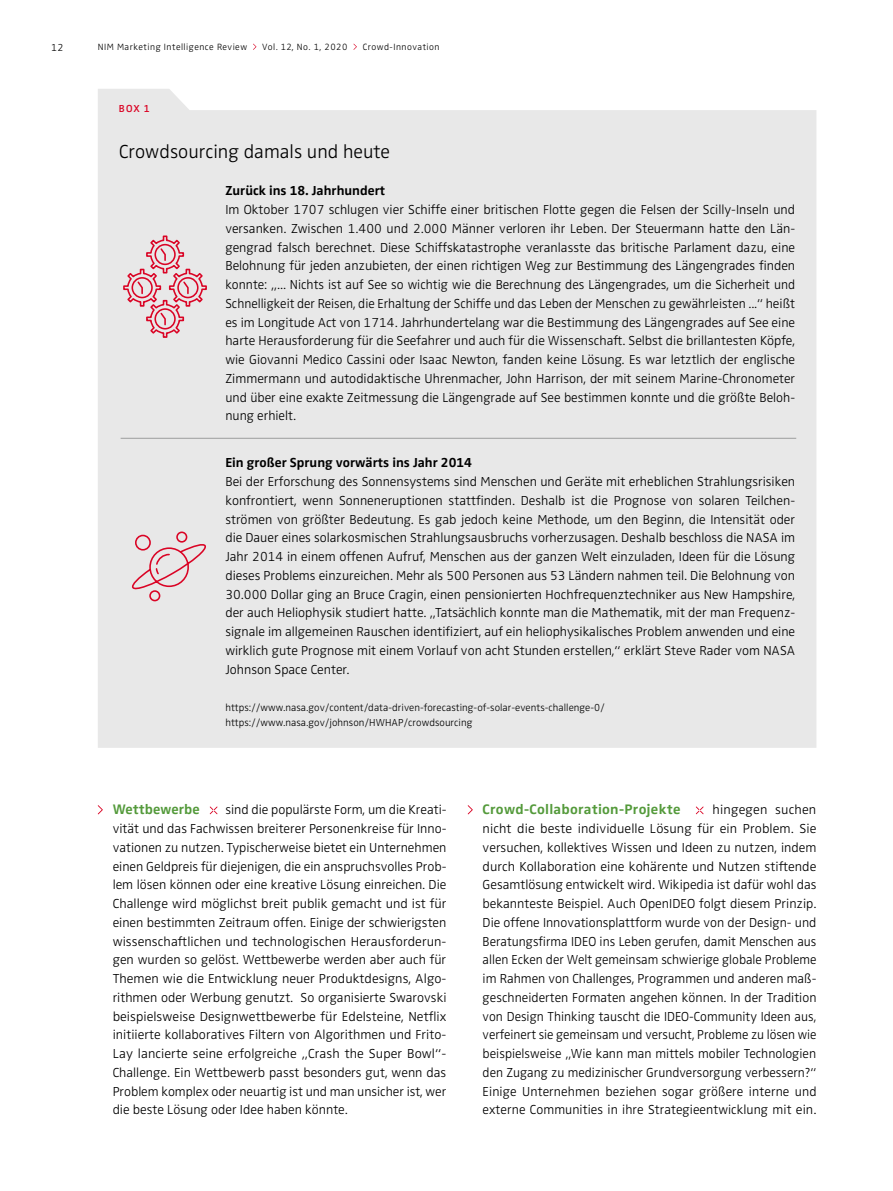
<style>
.page{position:relative;width:893px;height:1191px;background:#fff}
.page>*{position:absolute;margin:0;border:0;box-sizing:border-box;transform-origin:0 0}
.t1{font:300 19.5px "Zwo OT";color:#000}
.t2{font:700 14.25px "Zwo OT";letter-spacing:.015em;color:#549a3b}
.t3{font:300 13.5px/18.8px "Zwo OT";color:#000;text-align:justify}
.t4{font:700 13.5px "Zwo OT";color:#000}
.t5{font:300 10.5px/15px "Zwo OT";letter-spacing:.005em;color:#000}
.t6{font:600 10.5px "Zwo OT";color:#da0425}
.t7{font:300 9.3px "Zwo OT";letter-spacing:.05em;color:#000}
</style>
<div class="page">
<div style="left:98px;top:89px;width:718px;height:659px;background:#e8e8e8"></div>
<svg style="left:253px;top:44px;width:3px;height:6px"></svg>
<svg style="left:353px;top:44px;width:4px;height:6px"></svg>
<svg style="left:98px;top:805px;width:5px;height:9px"></svg>
<svg style="left:210px;top:806px;width:7px;height:8px"></svg>
<svg style="left:468px;top:805px;width:5px;height:9px"></svg>
<svg style="left:696px;top:806px;width:7px;height:8px"></svg>
<svg style="left:131px;top:531px;width:76px;height:71px"></svg>
<hr style="left:121px;top:438px;width:675px;height:1px;background:#9c9d9d">
<svg style="left:122px;top:235px;width:86px;height:104px"></svg>
<p class="t5" style="left:51px;top:40px;width:14px">12</p>
<p class="t7" style="left:98px;top:41px;width:151px">NIM Marketing Intelligence Review</p>
<p class="t7" style="left:262px;top:41px;width:87px">Vol. 12, No. 1, 2020</p>
<p class="t7" style="left:363px;top:41px;width:78px">Crowd-Innovation</p>
<p class="t6" style="left:119px;top:102px;width:32px">BOX 1</p>
<h1 class="t1" style="left:119px;top:140px;width:272px">Crowdsourcing damals und heute</h1>
<p class="t4" style="left:225px;top:183px;width:161px">Zurück ins 18. Jahrhundert</p>
<p class="t3" style="left:225px;top:200px;width:571px">Im Oktober 1707 schlugen vier Schiffe einer britischen Flotte gegen die Felsen der Scilly-Inseln und versanken. Zwischen 1.400 und 2.000 Männer verloren ihr Leben. Der Steuermann hatte den Län&shy;gengrad falsch berechnet. Diese Schiffskatastrophe veranlasste das britische Parlament dazu, eine Belohnung für jeden anzubieten, der einen richtigen Weg zur Bestimmung des Längengrades finden konnte: „... Nichts ist auf See so wichtig wie die Berechnung des Längengrades, um die Sicherheit und Schnelligkeit der Reisen, die Erhaltung der Schiffe und das Leben der Menschen zu gewährleisten ...“ heißt es im Longitude Act von 1714. Jahrhundertelang war die Bestimmung des Längengrades auf See eine harte Herausforderung für die Seefahrer und auch für die Wissenschaft. Selbst die brillantesten Köpfe, wie Giovanni Medico Cassini oder Isaac Newton, fanden keine Lösung. Es war letztlich der englische Zimmermann und autodidaktische Uhrenmacher, John Harrison, der mit seinem Marine-Chronometer und über eine exakte Zeitmessung die Längengrade auf See bestimmen konnte und die größte Beloh&shy;nung erhielt.</p>
<p class="t4" style="left:225px;top:455px;width:248px">Ein großer Sprung vorwärts ins Jahr 2014</p>
<p class="t3" style="left:225px;top:472px;width:571px">Bei der Erforschung des Sonnensystems sind Menschen und Geräte mit erheblichen Strahlungsrisiken konfrontiert, wenn Sonneneruptionen stattfinden. Deshalb ist die Prognose von solaren Teilchen&shy;strömen von größter Bedeutung. Es gab jedoch keine Methode, um den Beginn, die Intensität oder die Dauer eines solarkosmischen Strahlungsausbruchs vorherzusagen. Deshalb beschloss die NASA im Jahr 2014 in einem offenen Aufruf, Menschen aus der ganzen Welt einzuladen, Ideen für die Lösung dieses Problems einzureichen. Mehr als 500 Personen aus 53 Ländern nahmen teil. Die Belohnung von 30.000 Dollar ging an Bruce Cragin, einen pensionierten Hochfrequenztechniker aus New Hampshire, der auch Heliophysik studiert hatte. „Tatsächlich konnte man die Mathematik, mit der man Frequenz&shy;signale im allgemeinen Rauschen identifiziert, auf ein heliophysikalisches Problem anwenden und eine wirklich gute Prognose mit einem Vorlauf von acht Stunden erstellen,“ erklärt Steve Rader vom NASA Johnson Space Center.</p>
<p class="t5" style="left:225px;top:700px;width:381px">https://www.nasa.gov/content/data-driven-forecasting-of-solar-events-challenge-0/ https://www.nasa.gov/johnson/HWHAP/crowdsourcing</p>
<p class="t3" style="left:113px;top:800px;width:335px;text-indent:113px">sind die populärste Form, um die Kreati&shy;vität und das Fachwissen breiterer Personenkreise für Inno&shy;vationen zu nutzen. Typischerweise bietet ein Unternehmen einen Geldpreis für diejenigen, die ein anspruchsvolles Prob&shy;lem lösen können oder eine kreative Lösung einreichen. Die Challenge wird möglichst breit publik gemacht und ist für einen bestimmten Zeitraum offen. Einige der schwierigsten wissenschaftlichen und technologischen Herausforderun&shy;gen wurden so gelöst. Wettbewerbe werden aber auch für Themen wie die Entwicklung neuer Produktdesigns, Algo&shy;rithmen oder Werbung genutzt. So organisierte Swarovski beispielsweise Designwettbewerbe für Edelsteine, Netflix initiierte kollaboratives Filtern von Algorithmen und Frito-Lay lancierte seine erfolgreiche „Crash the Super Bowl“- Challenge. Ein Wettbewerb passt besonders gut, wenn das Problem komplex oder neuartig ist und man unsicher ist, wer die beste Lösung oder Idee haben könnte.</p>
<p class="t2" style="left:483px;top:801px;width:199px">Crowd-Collaboration-Projekte</p>
<p class="t2" style="left:113px;top:801px;width:89px">Wettbewerbe</p>
<p class="t3" style="left:483px;top:800px;width:336px;text-indent:230px">hingegen suchen nicht die beste individuelle Lösung für ein Problem. Sie versuchen, kollektives Wissen und Ideen zu nutzen, indem durch Kollaboration eine kohärente und Nutzen stiftende Gesamtlösung entwickelt wird. Wikipedia ist dafür wohl das bekannteste Beispiel. Auch OpenIDEO folgt diesem Prinzip.<br>Die offene Innovationsplattform wurde von der Design- und Beratungsfirma IDEO ins Leben gerufen, damit Menschen aus allen Ecken der Welt gemeinsam schwierige globale Probleme im Rahmen von Challenges, Programmen und anderen maß&shy;geschneiderten Formaten angehen können. In der Tradition von Design Thinking tauscht die IDEO-Community Ideen aus, verfeinert sie gemeinsam und versucht, Probleme zu lösen wie beispielsweise „Wie kann man mittels mobiler Technologien den Zugang zu medizinischer Grundversorgung verbessern?“ Einige Unternehmen beziehen sogar größere interne und externe Communities in ihre Strategieentwicklung mit ein.</p>
</div>
